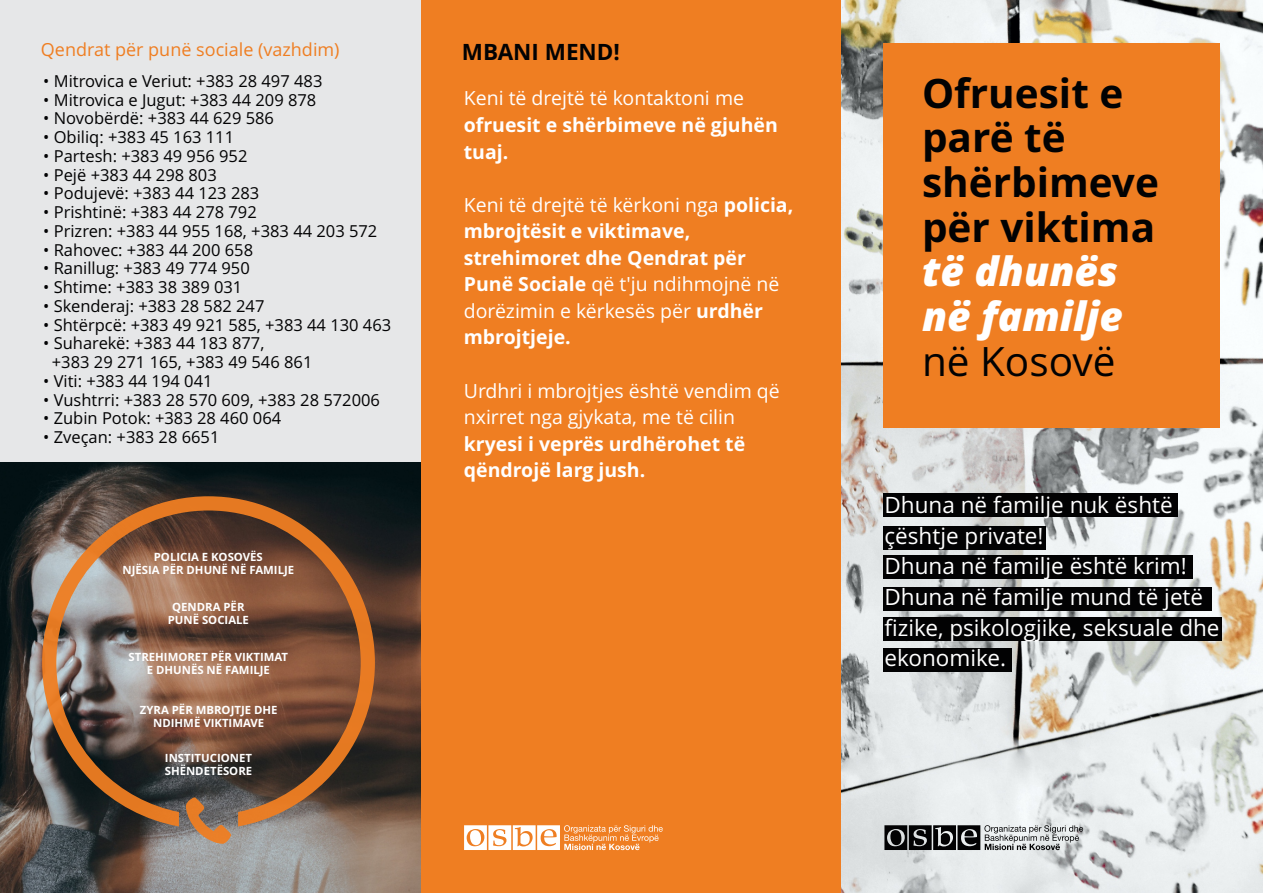
<style>
.page{position:relative;width:1263px;height:893px;background:#fff}
.page>*{position:absolute;margin:0;border:0;box-sizing:border-box;transform-origin:0 0}
.t1{font:700 40.5px/44.7px "Open Sans";color:#020203}
.t2{font:italic 800 40.5px/44.7px "Open Sans";color:#fff;text-align:justify}
.t3{font:22.5px/30.6px "Open Sans";color:#fff}
.t4{font:700 22.5px "Open Sans";color:#020203}
.t5{font:700 19.5px/26.5px "Open Sans";color:#fff}
.t6{font:19.5px/26.5px "Open Sans";color:#fff}
.t7{font:18px "Open Sans";color:#ef7e22}
.t8{font:16.5px/18.8px "Open Sans";color:#020203}
.t9{font:700 11.4px/13px "Open Sans";color:#fff;text-align:center}
.s1{font-weight:400}
.s2{font-weight:400;font-style:normal;color:#020203}
.s3{font-weight:400;font-style:normal;color:#000}
</style>
<div class="page">
<div style="left:421px;top:0;width:420px;height:893px;background:#ef7e22"></div>
<img style="left:0;top:462px;width:421px;height:431px">
<div style="left:0;top:0;width:421px;height:462px;background:#e6e7e8"></div>
<img style="left:841px;top:0;width:421px;height:893px">
<div style="left:884px;top:43px;width:336px;height:384px;background:#ef7e22"></div>
<svg style="left:42px;top:496px;width:333px;height:348px;background:#7a5a45"></svg>
<div style="left:883px;top:494px;width:295px;height:23px;background:#020203"></div>
<div style="left:883px;top:526px;width:162px;height:23px;background:#020203"></div>
<div style="left:883px;top:556px;width:310px;height:23px;background:#020203"></div>
<div style="left:883px;top:587px;width:328px;height:23px;background:#020203"></div>
<div style="left:883px;top:617px;width:339px;height:23px;background:#020203"></div>
<div style="left:883px;top:649px;width:129px;height:23px;background:#020203"></div>
<svg style="left:884px;top:825px;width:199px;height:25px;background:#767879"></svg>
<svg style="left:464px;top:825px;width:199px;height:25px"></svg>
<p class="t7" style="left:41px;top:42px;width:300px">Qendrat për punë sociale (vazhdim)</p>
<p class="t8" style="left:43px;top:73px;width:281px">• Mitrovica e Veriut: +383 28 497 483</p>
<p class="t8" style="left:43px;top:92px;width:275px">• Mitrovica e Jugut: +383 44 209 878</p>
<p class="t8" style="left:43px;top:111px;width:232px">• Novobërdë: +383 44 629 586</p>
<p class="t8" style="left:43px;top:129px;width:192px">• Obiliq: +383 45 163 111</p>
<p class="t8" style="left:43px;top:148px;width:206px">• Partesh: +383 49 956 952</p>
<p class="t8" style="left:43px;top:167px;width:175px">• Pejë +383 44 298 803</p>
<p class="t8" style="left:43px;top:186px;width:218px">• Podujevë: +383 44 123 283</p>
<p class="t8" style="left:43px;top:204px;width:215px">• Prishtinë: +383 44 278 792</p>
<p class="t8" style="left:43px;top:223px;width:336px">• Prizren: +383 44 955 168, +383 44 203 572</p>
<p class="t8" style="left:43px;top:242px;width:211px">• Rahovec: +383 44 200 658</p>
<p class="t8" style="left:43px;top:261px;width:208px">• Ranillug: +383 49 774 950</p>
<p class="t8" style="left:43px;top:279px;width:201px">• Shtime: +383 38 389 031</p>
<p class="t8" style="left:43px;top:298px;width:223px">• Skenderaj: +383 28 582 247</p>
<p class="t8" style="left:43px;top:317px;width:349px">• Shtërpcë: +383 49 921 585, +383 44 130 463</p>
<p class="t8" style="left:52px;top:336px;width:262px;text-indent:-9px">• Suharekë: +383 44 183 877,<br>+383 29 271 165, +383 49 546 861</p>
<p class="t8" style="left:43px;top:373px;width:171px">• Viti: +383 44 194 041</p>
<p class="t8" style="left:43px;top:392px;width:338px">• Vushtrri: +383 28 570 609, +383 28 572006</p>
<p class="t8" style="left:43px;top:411px;width:239px">• Zubin Potok: +383 28 460 064</p>
<p class="t8" style="left:43px;top:429px;width:178px">• Zveçan: +383 28 6651</p>
<p class="t9" style="left:122px;top:551px;width:173px">POLICIA E KOSOVËS<br>NJËSIA PËR DHUNË NË FAMILJE</p>
<p class="t9" style="left:168px;top:602px;width:83px">QENDRA PËR<br>PUNË SOCIALE</p>
<p class="t9" style="left:129px;top:652px;width:161px">STREHIMORET PËR VIKTIMAT<br>E DHUNËS NË FAMILJE</p>
<p class="t9" style="left:140px;top:704px;width:139px">ZYRA PËR MBROJTJE DHE<br>NDIHMË VIKTIMAVE</p>
<p class="t9" style="left:165px;top:753px;width:89px;text-align:left">INSTITUCIONET<br>SHËNDETËSORE</p>
<h2 class="t4" style="left:462px;top:42px;width:160px">MBANI MEND!</h2>
<p class="t6" style="left:464px;top:87px;width:282px">Keni të drejtë të kontaktoni me</p>
<p class="t5" style="left:464px;top:114px;width:316px">ofruesit e shërbimeve në gjuhën tuaj.</p>
<p class="t5" style="left:464px;top:193px;width:331px"><span class="s1">Keni të drejtë të kërkoni nga</span> policia, mbrojtësit e viktimave, strehimoret dhe Qendrat për<br>Punë Sociale <span class="s1">që t'ju ndihmojnë në dorëzimin e kërkesës për</span> urdhër mbrojtjeje.</p>
<p class="t6" style="left:464px;top:379px;width:317px">Urdhri i mbrojtjes është vendim që nxirret nga gjykata, me të cilin</p>
<p class="t5" style="left:464px;top:432px;width:283px">kryesi i veprës urdhërohet të qëndrojë larg jush.</p>
<h1 class="t1" style="left:922px;top:75px;width:238px">Ofruesit e parë të shërbimeve për viktima</h1>
<h1 class="t2" style="left:922px;top:253px;width:202px">të dhunës në familje <span class="s2">në Kosov</span><span class="s3">ë</span></h1>
<h2 class="t3" style="left:884px;top:492px;width:337px">Dhuna në familje nuk është çështje private!<br>Dhuna në familje është krim!<br>Dhuna në familje mund të jetë fizike, psikologjike, seksuale dhe ekonomike.</h2>
</div>
